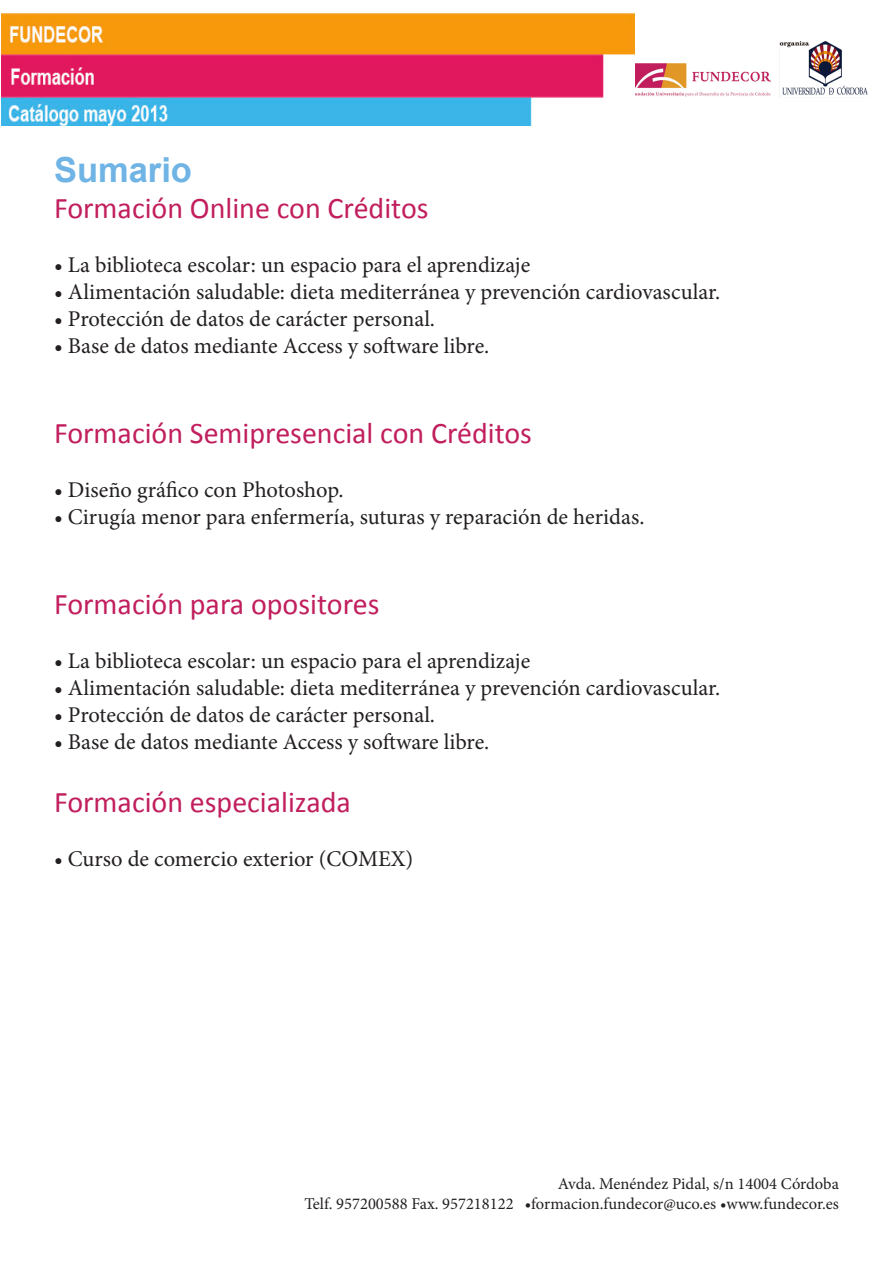
<style>
.page{position:relative;width:893px;height:1263px;background:#fff}
.page>*{position:absolute;margin:0;border:0;box-sizing:border-box;transform-origin:0 0}
.t1{font:700 34.5px "Arial";color:#6fb4e5}
.t2{font:30px "Calibri";color:#c11e5d}
.t3{font:22.5px "Minion Pro";color:#231f20}
.t4{font:16.5px "Minion Pro";color:#231f20}
</style>
<div class="page">
<img style="left:780px;top:41px;width:87px;height:54px">
<img style="left:635px;top:64px;width:135px;height:32px">
<img style="left:1px;top:13px;width:633px;height:112px">
<p class="t1" style="left:54px;top:147px;width:140px">Sumario</p>
<p class="t2" style="left:54px;top:189px;width:376px">Formación Online con Créditos</p>
<p class="t3" style="left:54px;top:250px;width:478px">• La biblioteca escolar: un espacio para el aprendizaje</p>
<p class="t3" style="left:54px;top:277px;width:668px">• Alimentación saludable: dieta mediterránea y prevención cardiovascular.</p>
<p class="t3" style="left:54px;top:304px;width:383px">• Protección de datos de carácter personal.</p>
<p class="t3" style="left:54px;top:331px;width:437px">• Base de datos mediante Access y software libre.</p>
<p class="t2" style="left:54px;top:414px;width:479px">Formación Semipresencial con Créditos</p>
<p class="t3" style="left:54px;top:475px;width:291px">• Diseño gráfico con Photoshop.</p>
<p class="t3" style="left:54px;top:502px;width:592px">• Cirugía menor para enfermería, suturas y reparación de heridas.</p>
<p class="t2" style="left:54px;top:585px;width:327px">Formación para opositores</p>
<p class="t3" style="left:54px;top:646px;width:478px">• La biblioteca escolar: un espacio para el aprendizaje</p>
<p class="t3" style="left:54px;top:673px;width:668px">• Alimentación saludable: dieta mediterránea y prevención cardiovascular.</p>
<p class="t3" style="left:54px;top:700px;width:383px">• Protección de datos de carácter personal.</p>
<p class="t3" style="left:54px;top:727px;width:437px">• Base de datos mediante Access y software libre.</p>
<p class="t2" style="left:54px;top:783px;width:298px">Formación especializada</p>
<p class="t3" style="left:54px;top:844px;width:361px">• Curso de comercio exterior (COMEX)</p>
<p class="t4" style="left:558px;top:1173px;width:282px">Avda. Menéndez Pidal, s/n 14004 Córdoba</p>
<p class="t4" style="left:304px;top:1192px;width:536px">Telf. 957200588 Fax. 957218122 •formacion.fundecor@uco.es •www.fundecor.es</p>
</div>
